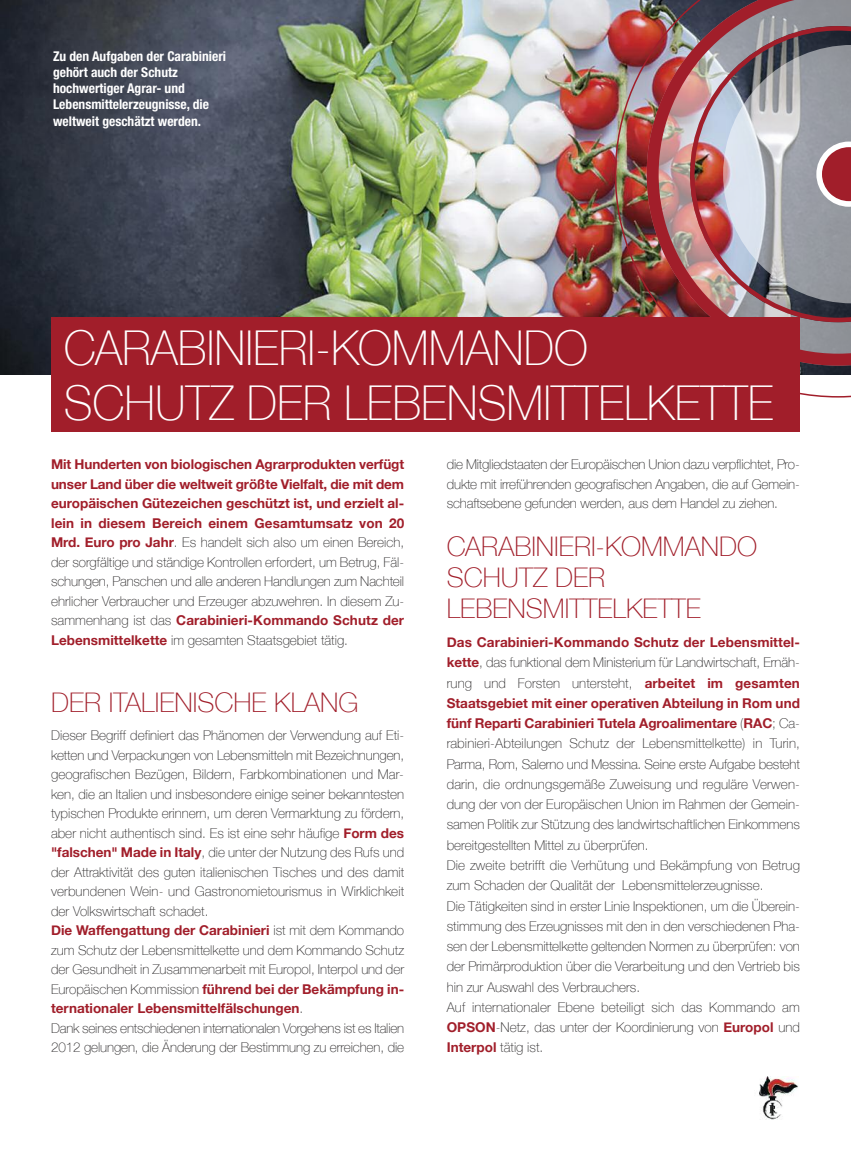
<style>
.page{position:relative;width:851px;height:1149px;background:#fff}
.page>*{position:absolute;margin:0;border:0;box-sizing:border-box;transform-origin:0 0}
.t1{font:100 48px/54.6px "Helvetica Neue";color:#fff;scale:.95 1}
.t2{font:100 27px/30.9px "Helvetica Neue";color:#a11e2a}
.t3{font:100 13.5px/20.2px "Helvetica Neue";color:#272526}
.t4{font:700 13.5px/19.5px "Helvetica Neue";letter-spacing:.005em;color:#a11e2a;text-align:justify}
.t5{font:700 condensed 13.5px/16.2px "Helvetica Neue";color:#fff}
.s1{font-weight:100;color:#272526}
.s2{font-weight:700;color:#a11e2a}
</style>
<div class="page">
<img style="left:0;top:0;width:614px;height:374px">
<img style="left:614px;top:0;width:236px;height:397px">
<img style="left:646px;top:0;width:204px;height:365px">
<img style="left:690px;top:26px;width:160px;height:296px">
<svg style="left:723px;top:45px;width:127px;height:258px;background:#a6a2a9"></svg>
<div style="left:51px;top:317px;width:748px;height:114px;background:#a11e2a"></div>
<img style="left:759px;top:1076px;width:39px;height:42px">
<p class="t5" style="left:53px;top:49px;width:174px">Zu den Aufgaben der Carabinieri gehört auch der Schutz hochwertiger Agrar- und<br>Lebensmittelerzeugnisse, die weltweit geschätzt werden.</p>
<h1 class="t1" style="left:64px;top:319px;width:748px">CARABINIERI-KOMMANDO<br>SCHUTZ DER LEBENSMITTELKETTE</h1>
<p class="t4" style="left:51px;top:454px;width:354px">Mit Hunderten von biologischen Agrarprodukten verfügt unser Land über die weltweit größte Vielfalt, die mit dem europäischen Gütezeichen geschützt ist, und erzielt al&shy;lein in diesem Bereich einem Gesamtumsatz von 20<br>Mrd. Euro pro Jahr<span class="s1">. Es handelt sich also um einen Bereich, der sorgfältige und ständige Kontrollen erfordert, um Betrug, Fäl&shy;schungen, Panschen und alle anderen Handlungen zum Nachteil ehrlicher Verbraucher und Erzeuger abzuwehren. In diesem Zu&shy;sammenhang ist das</span> Carabinieri-Kommando Schutz der Lebensmittelkette <span class="s1">im gesamten Staatsgebiet tätig.</span></p>
<h2 class="t2" style="left:51px;top:686px;width:309px">DER ITALIENISCHE KLANG</h2>
<p class="t3" style="left:51px;top:725px;width:354px;line-height:19.5px">Dieser Begriff definiert das Phänomen der Verwendung auf Eti&shy;ketten und Verpackungen von Lebensmitteln mit Bezeichnungen, geografischen Bezügen, Bildern, Farbkombinationen und Mar&shy;ken, die an Italien und insbesondere einige seiner bekanntesten typischen Produkte erinnern, um deren Vermarktung zu fördern, aber nicht authentisch sind. Es ist eine sehr häufige <span class="s2">Form des "falschen" Made in Italy</span>, die unter der Nutzung des Rufs und der Attraktivität des guten italienischen Tisches und des damit verbundenen Wein- und Gastronomietourismus in Wirklichkeit der Volkswirtschaft schadet.<br><span class="s2">Die Waffengattung der Carabinieri</span> ist mit dem Kommando zum Schutz der Lebensmittelkette und dem Kommando Schutz der Gesundheit in Zusammenarbeit mit Europol, Interpol und der Europäischen Kommission <span class="s2">führend bei der Bekämpfung in&shy;ternationaler Lebensmittelfälschungen</span>.<br>Dank seines entschiedenen internationalen Vorgehens ist es Italien 2012 gelungen, die Änderung der Bestimmung zu erreichen, die</p>
<p class="t3" style="left:446px;top:454px;width:354px;line-height:19.5px;text-align:justify">die Mitgliedstaaten der Europäischen Union dazu verpflichtet, Pro&shy;dukte mit irreführenden geografischen Angaben, die auf Gemein&shy;schaftsebene gefunden werden, aus dem Handel zu ziehen.</p>
<h2 class="t2" style="left:446px;top:530px;width:312px">CARABINIERI-KOMMANDO<br>SCHUTZ DER<br>LEBENSMITTELKETTE</h2>
<p class="t3" style="left:446px;top:631px;width:354px"><span class="s2">Das Carabinieri-Kommando Schutz der Lebensmittel&shy;kette</span>, das funktional dem Ministerium für Landwirtschaft, Ernäh&shy;rung und Forsten untersteht, <span class="s2">arbeitet im gesamten Staatsgebiet mit einer operativen Abteilung in Rom und fünf Reparti Carabinieri Tutela Agroalimentare</span> (<span class="s2">RAC</span>; Ca&shy;rabinieri-Abteilungen Schutz der Lebensmittelkette) in Turin, Parma, Rom, Salerno und Messina. Seine erste Aufgabe besteht darin, die ordnungsgemäße Zuweisung und reguläre Verwen&shy;dung der von der Europäischen Union im Rahmen der Gemein&shy;samen Politik zur Stützung des landwirtschaftlichen Einkommens bereitgestellten Mittel zu überprüfen.<br>Die zweite betrifft die Verhütung und Bekämpfung von Betrug zum Schaden der Qualität der Lebensmittelerzeugnisse.<br>Die Tätigkeiten sind in erster Linie Inspektionen, um die Überein&shy;stimmung des Erzeugnisses mit den in den verschiedenen Pha&shy;sen der Lebensmittelkette geltenden Normen zu überprüfen: von der Primärproduktion über die Verarbeitung und den Vertrieb bis hin zur Auswahl des Verbrauchers.<br>Auf internationaler Ebene beteiligt sich das Kommando am <span class="s2">OPSON</span>-Netz, das unter der Koordinierung von <span class="s2">Europol</span> und <span class="s2">Interpol</span> tätig ist.</p>
</div>
